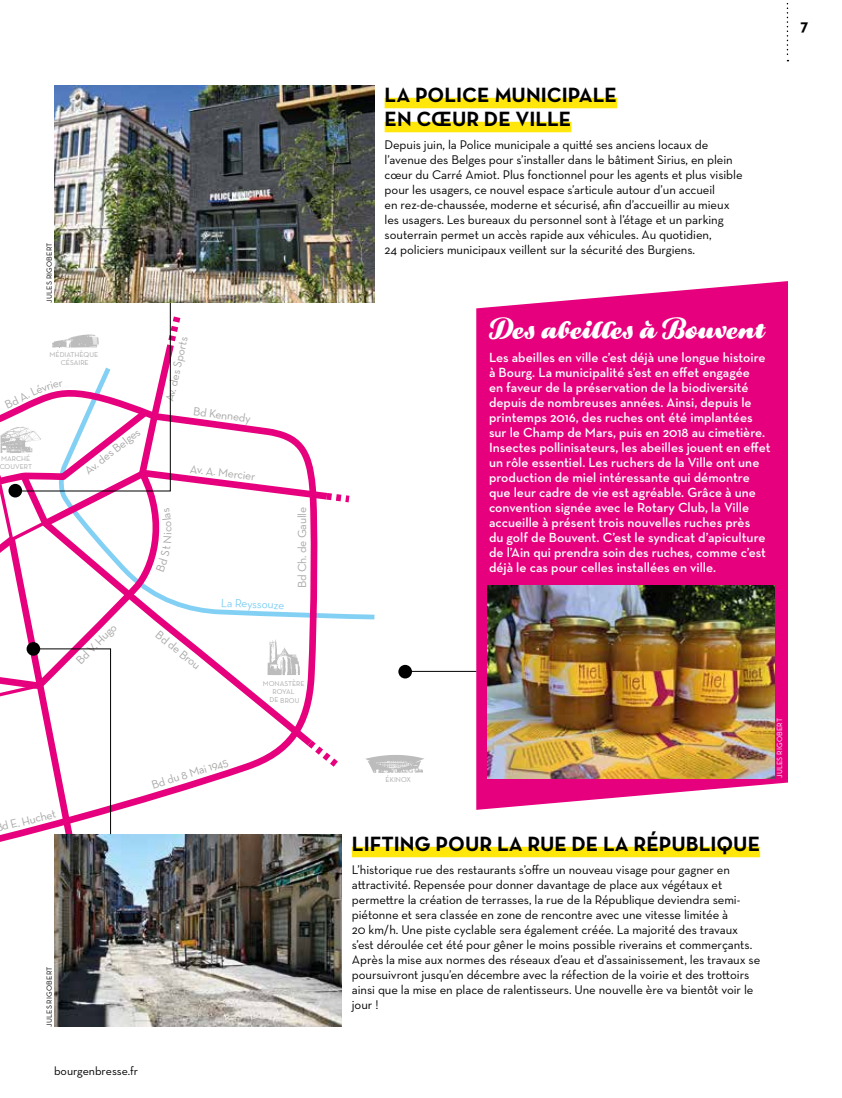
<style>
.page{position:relative;width:842px;height:1098px;background:#fff}
.page>*{position:absolute;margin:0;border:0;box-sizing:border-box;transform-origin:0 0}
.t1{font:21px/24px "Neutraface Text Bold Alt";color:#000}
.t2{font:21px "Bowling Script Basic";letter-spacing:.035em;color:#fff}
.t3{font:16.5px "Neutraface Text Bold Alt";color:#000}
.t4{font:600 13.5px/15px "Neutraface Text";color:#fff}
.t5{font:12.75px/15px "Neutraface Text";letter-spacing:-.005em;color:#000}
.t6{font:12px "Neutraface Text";color:#a8a8a7}
.t7{font:12px "Neutraface Text";color:#000}
.t8{font:12px "Neutraface Text";color:#83d0f5}
.t9{font:11.85px "Neutraface Text";letter-spacing:-.025em;color:#a8a8a7}
.t10{font:7.5px "Neutraface Text";letter-spacing:.025em;color:#000}
.t11{font:7.5px "Neutraface Text";letter-spacing:.025em;color:#fff}
.t12{font:7.2px/8.4px "Neutraface Text";color:#a8a8a7;text-align:center}
.s1{font-size:12px}
.s2{font-size:11.85px}
</style>
<div class="page">
<svg style="left:365px;top:755px;width:59px;height:18px"></svg>
<svg style="left:787px;top:3px;width:1px;height:58px"></svg>
<svg style="left:476px;top:281px;width:312px;height:528px;background:#e71486"></svg>
<div style="left:385px;top:98px;width:232px;height:10px;background:#ffe70b"></div>
<div style="left:385px;top:122px;width:186px;height:10px;background:#ffe70b"></div>
<div style="left:352px;top:846px;width:408px;height:11px;background:#ffe70b"></div>
<img style="left:488px;top:585px;width:286px;height:193px">
<img style="left:54px;top:85px;width:320px;height:218px">
<img style="left:54px;top:869px;width:287px;height:157px">
<div style="left:398px;top:664px;width:14px;height:14px;background:#000;border-radius:50%"></div>
<hr style="left:405px;top:670px;width:71px;height:1px;background:#000">
<svg style="left:0;top:302px;width:356px;height:567px"></svg>
<p class="t12" style="left:-1px;top:454px;width:34px;text-align:left">MARCHÉ<br>COUVERT</p>
<p class="t10" style="left:45px;top:303px;width:62px;rotate:-90deg">JULES RIGOBERT</p>
<p class="t12" style="left:50px;top:350px;width:50px">MÉDIATHÈQUE<br>CÉSAIRE</p>
<p class="t9" style="left:82px;top:465px;width:69px;rotate:-38deg">Av.d<span class="s1">es</span> Bel<span class="s1">g</span>e<span class="s1">s</span></p>
<p class="t6" style="left:73px;top:656px;width:53px;rotate:-45deg">Bd <span class="s2">V</span>.<span class="s2">Hu</span>go</p>
<p class="t9" style="left:164px;top:389px;width:58px;rotate:-77deg"><span class="s1">.d</span>e<span class="s1">s</span> Sports</p>
<p class="t6" style="left:194px;top:403px;width:59px;rotate:8deg">Bd Kennedy</p>
<p class="t9" style="left:191px;top:461px;width:69px;rotate:7deg">Av.A.Mercier</p>
<p class="t9" style="left:162px;top:627px;width:55px;rotate:39deg">Bd de Brou</p>
<p class="t8" style="left:221px;top:595px;width:65px;rotate:2deg">La Reyssouze</p>
<p class="t9" style="left:295px;top:588px;width:82px;rotate:-90deg">Bd Ch. de Gaulle</p>
<p class="t12" style="left:263px;top:678px;width:43px">MONASTÈRE<br>ROYAL<br>DE BROU</p>
<p class="t9" style="left:0;top:819px;width:59px;rotate:-14deg">d E.Huchet</p>
<p class="t9" style="left:150px;top:778px;width:81px;rotate:-18deg">Bd du 8 Mai1945</p>
<p class="t10" style="left:45px;top:1026px;width:62px;rotate:-90deg">JULES RIGOBERT</p>
<p class="t7" style="left:54px;top:1063px;width:86px">bourgenbresse.fr</p>
<h1 class="t1" style="left:385px;top:82px;width:234px">LA POLICE MUNICIPALE<br>EN CŒUR DE VILLE</h1>
<p class="t5" style="left:385px;top:137px;width:360px">Depuis juin, la Police municipale a quitté ses anciens locaux de l’avenue des Belges pour s’installer dans le bâtiment Sirius, en plein cœur du Carré Amiot. Plus fonctionnel pour les agents et plus visible pour les usagers, ce nouvel espace s’articule autour d’un accueil<br>en rez-de-chaussée, moderne et sécurisé, afin d’accueillir au mieux les usagers. Les bureaux du personnel sont à l’étage et un parking souterrain permet un accès rapide aux véhicules. Au quotidien,<br>24 policiers municipaux veillent sur la sécurité des Burgiens.</p>
<h1 class="t2" style="left:489px;top:318px;width:277px">Des abeilles à Bouvent</h1>
<p class="t4" style="left:489px;top:349px;width:283px">Les abeilles en ville c’est déjà une longue histoire à Bourg. La municipalité s’est en effet engagée<br>en faveur de la préservation de la biodiversité depuis de nombreuses années. Ainsi, depuis le printemps 2016, des ruches ont été implantées sur le Champ de Mars, puis en 2018 au cimetière.<br>Insectes pollinisateurs, les abeilles jouent en effet un rôle essentiel. Les ruchers de la Ville ont une production de miel intéressante qui démontre que leur cadre de vie est agréable. Grâce à une convention signée avec le Rotary Club, la Ville accueille à présent trois nouvelles ruches près<br>du golf de Bouvent. C’est le syndicat d’apiculture de l’Ain qui prendra soin des ruches, comme c’est déjà le cas pour celles installées en ville.</p>
<p class="t3" style="left:800px;top:15px;width:10px">7</p>
<p class="t12" style="left:385px;top:775px;width:27px;rotate:-1deg">ÉKINOX</p>
<p class="t11" style="left:775px;top:778px;width:62px;rotate:-90deg">JULES RIGOBERT</p>
<h1 class="t1" style="left:352px;top:830px;width:410px">LIFTING POUR LA RUE DE LA RÉPUBLIQUE</h1>
<p class="t5" style="left:352px;top:861px;width:410px">L’historique rue des restaurants s’offre un nouveau visage pour gagner en attractivité. Repensée pour donner davantage de place aux végétaux et permettre la création de terrasses, la rue de la République deviendra semi&shy;piétonne et sera classée en zone de rencontre avec une vitesse limitée à<br>20 km/h. Une piste cyclable sera également créée. La majorité des travaux s’est déroulée cet été pour gêner le moins possible riverains et commerçants.<br>Après la mise aux normes des réseaux d’eau et d’assainissement, les travaux se poursuivront jusqu’en décembre avec la réfection de la voirie et des trottoirs ainsi que la mise en place de ralentisseurs. Une nouvelle ère va bientôt voir le jour !</p>
</div>
